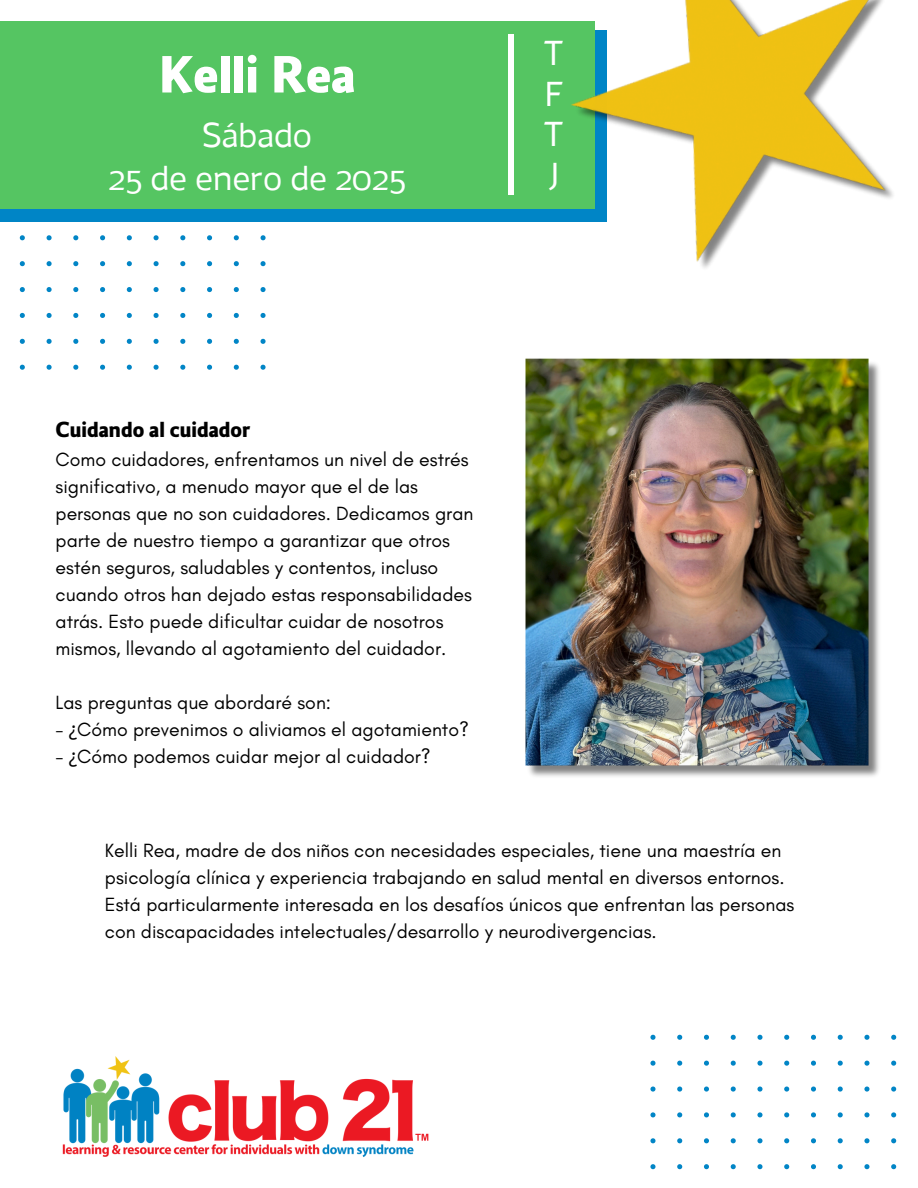
<style>
.page{position:relative;width:918px;height:1188px;background:#fff}
.page>*{position:absolute;margin:0;border:0;box-sizing:border-box;transform-origin:0 0}
.t1{font:700 54px "Maya Samuels";color:#fff}
.t2{font:300 36px/40.5px "Maya Samuels Os F";color:#fff;text-align:justify}
.t3{font:700 22.5px "Maya Samuels";color:#000}
.t4{font:19.5px/27px "Glacial Indifference";color:#000}
.s1{font-family:"Noto Sans"}
</style>
<div class="page">
<div style="left:0;top:31px;width:607px;height:191px;background:#0085c6"></div>
<div style="left:0;top:21px;width:594px;height:188px;background:#55c562"></div>
<div style="left:508px;top:35px;width:6px;height:160px;background:#fff"></div>
<img style="left:571px;top:0;width:322px;height:268px">
<img style="left:62px;top:1056px;width:367px;height:101px">
<img style="left:525px;top:358px;width:354px;height:419px">
<svg style="left:650px;top:1035px;width:246px;height:134px"></svg>
<svg style="left:20px;top:235px;width:246px;height:135px"></svg>
<p class="t1" style="left:159px;top:52px;width:198px">Kelli Rea</p>
<p class="t2" style="left:108px;top:116px;width:299px;line-height:42.8px;text-align:center">Sábado<br>25 de enero de 2025</p>
<p class="t2" style="left:544px;top:35px;width:21px">T F T J</p>
<h1 class="t3" style="left:56px;top:420px;width:197px">Cuidando al cuidador</h1>
<h3 class="t4" style="left:56px;top:446px;width:419px">Como cuidadores, enfrentamos un nivel de estrés significativo, a menudo mayor que el de las personas que no son cuidadores. Dedicamos gran parte de nuestro tiempo a garantizar que otros estén seguros, saludables y contentos, incluso cuando otros han dejado estas responsabilidades atrás. Esto puede dificultar cuidar de nosotros mismos, llevando al agotamiento del cuidador.</h3>
<h2 class="t4" style="left:56px;top:689px;width:277px">Las preguntas que abordaré son:</h2>
<p class="t4" style="left:56px;top:716px;width:415px">- <span class="s1">¿</span>Cómo prevenimos o aliviamos el agotamiento?</p>
<p class="t4" style="left:56px;top:743px;width:377px">- <span class="s1">¿</span>Cómo podemos cuidar mejor al cuidador?</p>
<p class="t4" style="left:105px;top:837px;width:691px">Kelli Rea, madre de dos niños con necesidades especiales, tiene una maestría en psicología clínica y experiencia trabajando en salud mental en diversos entornos.<br>Está particularmente interesada en los desafíos únicos que enfrentan las personas con discapacidades intelectuales/desarrollo y neurodivergencias.</p>
</div>
